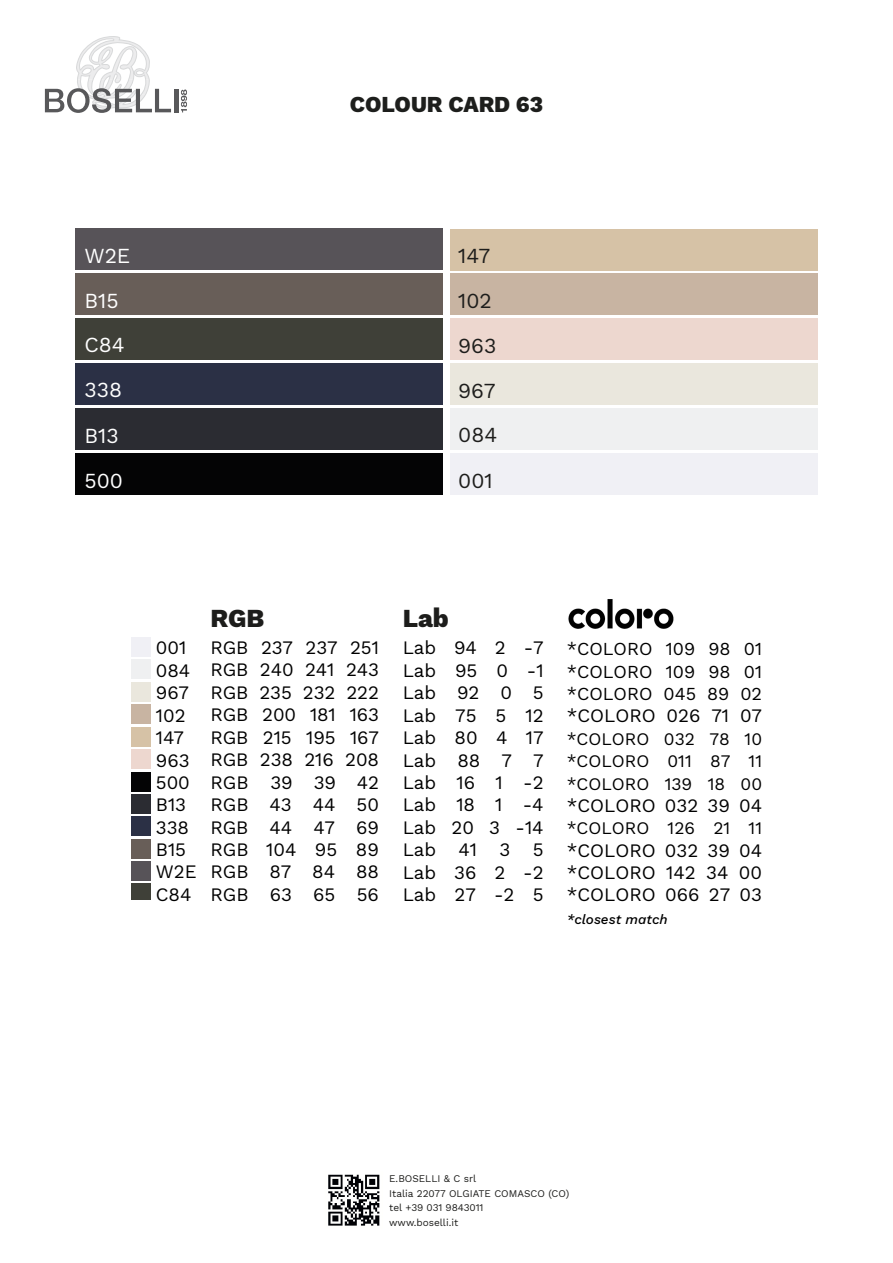
<style>
.page{position:relative;width:893px;height:1263px;background:#fff}
.page>*{position:absolute;margin:0;border:0;box-sizing:border-box;transform-origin:0 0}
.t1{font:800 25.5px "Work Sans";color:#1d1d1b}
.t2{font:800 22.5px "Work Sans";color:#1d1e1c}
.t3{font:21px "Work Sans";color:#1d1d1b}
.t4{font:21px "Work Sans";color:#fff}
.t5{font:18.75px/22.5px "Work Sans";color:#000;text-align:justify}
.t6{font:18px/22.4px "Work Sans";color:#000;text-align:justify}
.t7{font:17.4px/22.4px "Work Sans";color:#000;text-align:justify}
.t8{font:italic 500 13.5px "Work Sans";color:#000}
.t9{font:10.05px/14.4px "Work Sans";color:#1d1d1b}
</style>
<div class="page">
<div style="left:450px;top:453px;width:368px;height:42px;background:#f0f0f5"></div>
<div style="left:450px;top:408px;width:368px;height:42px;background:#eff0f1"></div>
<div style="left:450px;top:363px;width:368px;height:42px;background:#eae7dd"></div>
<div style="left:450px;top:274px;width:368px;height:41px;background:#c8b4a2"></div>
<div style="left:450px;top:229px;width:368px;height:41px;background:#d6c2a6"></div>
<div style="left:450px;top:319px;width:368px;height:41px;background:#edd7cf"></div>
<div style="left:75px;top:453px;width:368px;height:42px;background:#040405"></div>
<div style="left:75px;top:408px;width:368px;height:42px;background:#2b2c32"></div>
<div style="left:75px;top:363px;width:368px;height:42px;background:#2b3045"></div>
<div style="left:75px;top:274px;width:368px;height:41px;background:#685e58"></div>
<div style="left:75px;top:229px;width:368px;height:41px;background:#575358"></div>
<div style="left:75px;top:319px;width:368px;height:41px;background:#3f4038"></div>
<img style="left:328px;top:1174px;width:52px;height:52px">
<div style="left:131px;top:637px;width:19px;height:20px;background:#f0f0f5"></div>
<div style="left:131px;top:660px;width:19px;height:19px;background:#eff0f1"></div>
<div style="left:131px;top:682px;width:19px;height:19px;background:#eae7dd"></div>
<div style="left:131px;top:704px;width:19px;height:20px;background:#c8b4a2"></div>
<div style="left:131px;top:727px;width:19px;height:19px;background:#d6c2a6"></div>
<div style="left:131px;top:749px;width:19px;height:20px;background:#edd7cf"></div>
<div style="left:131px;top:772px;width:19px;height:19px;background:#040405"></div>
<div style="left:131px;top:794px;width:19px;height:19px;background:#2b2c32"></div>
<div style="left:131px;top:816px;width:19px;height:20px;background:#2b3045"></div>
<div style="left:131px;top:839px;width:19px;height:19px;background:#685e58"></div>
<div style="left:131px;top:861px;width:19px;height:20px;background:#575358"></div>
<div style="left:131px;top:884px;width:19px;height:16px;background:#3f4038"></div>
<img style="left:568px;top:599px;width:106px;height:29px">
<svg style="left:45px;top:36px;width:126px;height:77px"></svg>
<hr style="left:174px;top:89px;width:4px;height:23px;background:#58585a">
<svg style="left:181px;top:89px;width:6px;height:24px"></svg>
<p class="t2" style="left:350px;top:88px;width:195px">COLOUR CARD 63</p>
<p class="t4" style="left:84px;top:240px;width:47px">W2E</p>
<p class="t3" style="left:458px;top:239px;width:33px">147</p>
<p class="t4" style="left:84px;top:285px;width:36px">B15</p>
<p class="t3" style="left:458px;top:285px;width:35px">102</p>
<p class="t4" style="left:84px;top:329px;width:42px">C84</p>
<p class="t3" style="left:458px;top:330px;width:40px">963</p>
<p class="t4" style="left:84px;top:373px;width:39px">338</p>
<p class="t3" style="left:458px;top:375px;width:39px">967</p>
<p class="t4" style="left:84px;top:419px;width:36px">B13</p>
<p class="t3" style="left:458px;top:419px;width:40px">084</p>
<p class="t4" style="left:84px;top:465px;width:40px">500</p>
<p class="t3" style="left:458px;top:465px;width:36px">001</p>
<h1 class="t1" style="left:211px;top:598px;width:55px">RGB</h1>
<h1 class="t1" style="left:403px;top:599px;width:48px">Lab</h1>
<p class="t5" style="left:403px;top:636px;width:143px">Lab 94 2 -7<br>Lab 95 0 -1<br>Lab 92 0 5<br>Lab 75 5 12<br>Lab 80 4 17<br>Lab 88 7 7<br>Lab 16 1 -2<br>Lab 18 1 -4<br>Lab 20 3 -14<br>Lab 41 3 5<br>Lab 36 2 -2<br>Lab 27 -2 5</p>
<p class="t5" style="left:156px;top:636px;width:42px;text-align:left">001<br>084<br>967<br>102<br>147<br>963<br>500<br>B13<br>338<br>B15<br>W2E<br>C84</p>
<p class="t5" style="left:211px;top:636px;width:170px">RGB 237 237 251<br>RGB 240 241 243<br>RGB 235 232 222<br>RGB 200 181 163<br>RGB 215 195 167<br>RGB 238 216 208<br>RGB 39 39 42<br>RGB 43 44 50<br>RGB 44 47 69<br>RGB 104 95 89<br>RGB 87 84 88<br>RGB 63 65 56</p>
<p class="t6" style="left:567px;top:637px;width:197px">*COLORO 109 98 01 *COLORO 109 98 01 *COLORO 045 89 02</p>
<p class="t5" style="left:567px;top:704px;width:197px">*COLORO 026 71 07</p>
<p class="t7" style="left:567px;top:727px;width:197px">*COLORO 032 78 10 *COLORO 011 87 11 *COLORO 139 18 00</p>
<p class="t5" style="left:567px;top:793px;width:197px">*COLORO 032 39 04</p>
<p class="t7" style="left:567px;top:816px;width:197px">*COLORO 126 21 11</p>
<p class="t5" style="left:567px;top:838px;width:197px">*COLORO 032 39 04 *COLORO 142 34 00 *COLORO 066 27 03</p>
<p class="t8" style="left:567px;top:909px;width:102px">*closest match</p>
<p class="t9" style="left:389px;top:1171px;width:181px">E.BOSELLI &amp; C srl<br>Italia 22077 OLGIATE COMASCO (CO) tel +39 031 9843011<br>www.boselli.it</p>
</div>
